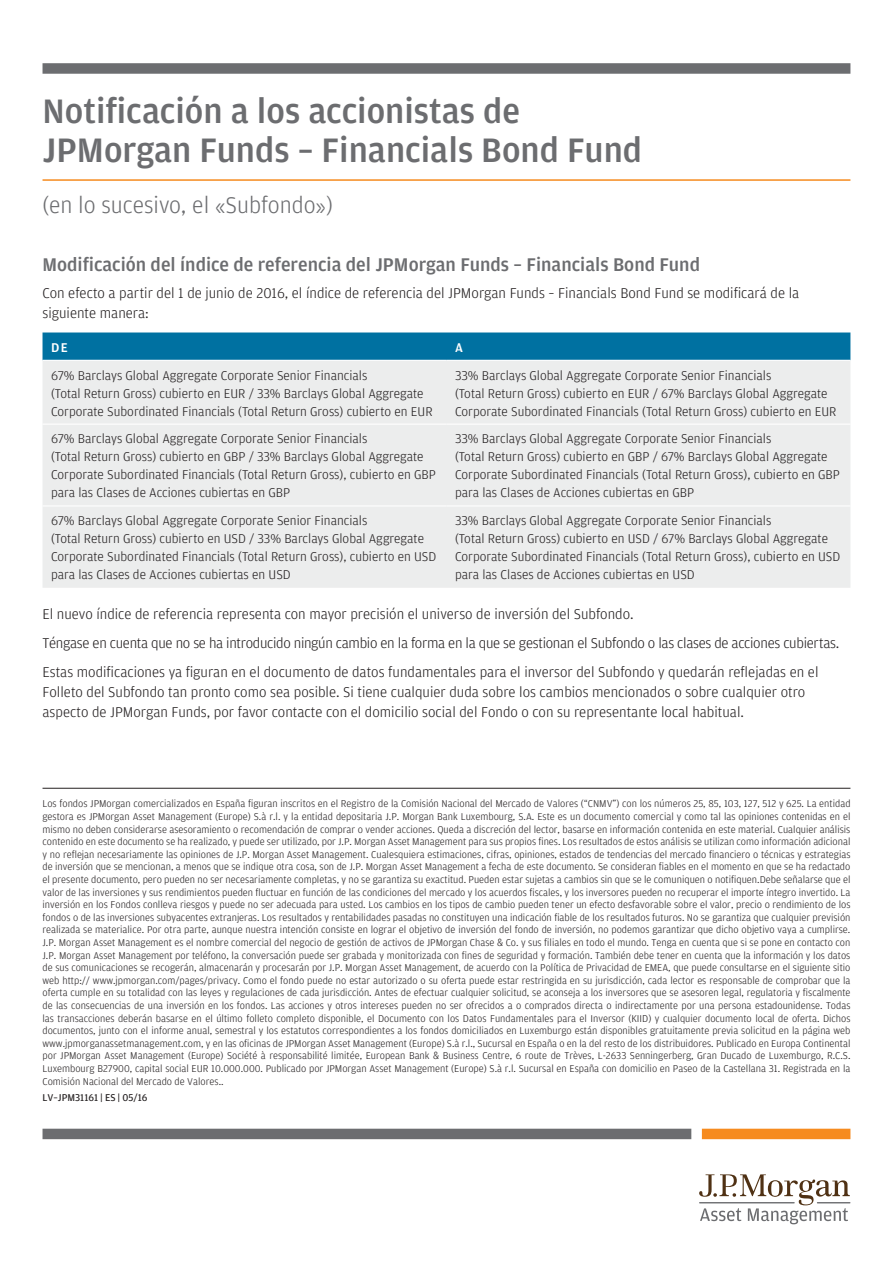
<style>
.page{position:relative;width:893px;height:1263px;background:#fff}
.page>*{position:absolute;margin:0;border:0;box-sizing:border-box;transform-origin:0 0}
.t1{font:500 36px/39px "Amplitude";color:#6c6d70}
.t2{font:300 24px "Amplitude";color:#6c6d70}
.Subhead{font:500 19.5px "Amplitude";color:#6c6d70}
.Body_copy{font:300 15px/20.2px "Amplitude";color:#231f20}
.Body_copy-2{font:300 15px "Amplitude";letter-spacing:-.02em;color:#231f20}
.Table_Body{font:300 13.5px/18px "Amplitude";color:#231f20}
.Table_Headers{font:500 13.5px "Amplitude";color:#fff}
.Disclaimer_Bold_with{font:300 10.5px/12.6px "Amplitude";color:#231f20;text-align:justify}
.Product_code{font:10.5px "Amplitude";color:#231f20}
</style>
<div class="page">
<hr style="left:43px;top:179px;width:807px;height:2px;background:#f68b1f">
<div style="left:43px;top:1129px;width:648px;height:10px;background:#6c6d70"></div>
<div style="left:702px;top:1129px;width:148px;height:10px;background:#f68b1f"></div>
<div style="left:43px;top:63px;width:807px;height:11px;background:#6c6d70"></div>
<svg style="left:699px;top:1174px;width:151px;height:50px"></svg>
<svg style="left:43px;top:332px;width:807px;height:28px;background:#0674a3"></svg>
<div style="left:43px;top:361px;width:807px;height:227px;background:#eceded"></div>
<hr style="left:43px;top:424px;width:403px;height:1px;background:#fff">
<hr style="left:446px;top:424px;width:404px;height:1px;background:#fff">
<hr style="left:43px;top:505px;width:403px;height:1px;background:#fff">
<hr style="left:446px;top:505px;width:404px;height:1px;background:#fff">
<hr style="left:43px;top:788px;width:807px;height:1px;background:#231f20">
<h1 class="t1" style="left:43px;top:91px;width:601px">Notificación a los accionistas de<br>JPMorgan Funds – Financials Bond Fund</h1>
<h2 class="t2" style="left:43px;top:189px;width:292px">(en lo sucesivo, el «Subfondo»)</h2>
<p class="Subhead" style="left:43px;top:252px;width:659px">Modificación del índice de referencia del JPMorgan Funds – Financials Bond Fund</p>
<p class="Body_copy" style="left:43px;top:282px;width:758px">Con efecto a partir del 1 de junio de 2016, el índice de referencia del JPMorgan Funds – Financials Bond Fund se modificará de la siguiente manera:</p>
<p class="Table_Headers" style="left:51px;top:339px;width:18px">DE</p>
<p class="Table_Headers" style="left:455px;top:339px;width:9px">A</p>
<p class="Table_Body" style="left:51px;top:366px;width:383px">67% Barclays Global Aggregate Corporate Senior Financials<br>(Total Return Gross) cubierto en EUR / 33% Barclays Global Aggregate<br>Corporate Subordinated Financials (Total Return Gross) cubierto en EUR</p>
<p class="Table_Body" style="left:455px;top:366px;width:383px">33% Barclays Global Aggregate Corporate Senior Financials<br>(Total Return Gross) cubierto en EUR / 67% Barclays Global Aggregate<br>Corporate Subordinated Financials (Total Return Gross) cubierto en EUR</p>
<p class="Table_Body" style="left:51px;top:430px;width:386px">67% Barclays Global Aggregate Corporate Senior Financials<br>(Total Return Gross) cubierto en GBP / 33% Barclays Global Aggregate Corporate Subordinated Financials (Total Return Gross), cubierto en GBP para las Clases de Acciones cubiertas en GBP</p>
<p class="Table_Body" style="left:455px;top:430px;width:386px">33% Barclays Global Aggregate Corporate Senior Financials<br>(Total Return Gross) cubierto en GBP / 67% Barclays Global Aggregate Corporate Subordinated Financials (Total Return Gross), cubierto en GBP para las Clases de Acciones cubiertas en GBP</p>
<p class="Table_Body" style="left:51px;top:511px;width:387px">67% Barclays Global Aggregate Corporate Senior Financials<br>(Total Return Gross) cubierto en USD / 33% Barclays Global Aggregate Corporate Subordinated Financials (Total Return Gross), cubierto en USD para las Clases de Acciones cubiertas en USD</p>
<p class="Table_Body" style="left:455px;top:511px;width:387px">33% Barclays Global Aggregate Corporate Senior Financials<br>(Total Return Gross) cubierto en USD / 67% Barclays Global Aggregate Corporate Subordinated Financials (Total Return Gross), cubierto en USD para las Clases de Acciones cubiertas en USD</p>
<p class="Body_copy" style="left:43px;top:603px;width:592px">El nuevo índice de referencia representa con mayor precisión el universo de inversión del Subfondo.</p>
<p class="Body_copy-2" style="left:43px;top:633px;width:798px">Téngase en cuenta que no se ha introducido ningún cambio en la forma en la que se gestionan el Subfondo o las clases de acciones cubiertas.</p>
<p class="Body_copy" style="left:43px;top:661px;width:777px">Estas modificaciones ya figuran en el documento de datos fundamentales para el inversor del Subfondo y quedarán reflejadas en el<br>Folleto del Subfondo tan pronto como sea posible. Si tiene cualquier duda sobre los cambios mencionados o sobre cualquier otro aspecto de JPMorgan Funds, por favor contacte con el domicilio social del Fondo o con su representante local habitual.</p>
<p class="Disclaimer_Bold_with" style="left:43px;top:797px;width:809px">Los fondos JPMorgan comercializados en España figuran inscritos en el Registro de la Comisión Nacional del Mercado de Valores (“CNMV”) con los números 25, 85, 103, 127, 512 y 625. La entidad gestora es JPMorgan Asset Management (Europe) S.à r.l. y la entidad depositaria J.P. Morgan Bank Luxembourg, S.A. Este es un documento comercial y como tal las opiniones contenidas en el mismo no deben considerarse asesoramiento o recomendación de comprar o vender acciones. Queda a discreción del lector, basarse en información contenida en este material. Cualquier análisis contenido en este documento se ha realizado, y puede ser utilizado, por J.P. Morgan Asset Management para sus propios fines. Los resultados de estos análisis se utilizan como información adicional y no reflejan necesariamente las opiniones de J.P. Morgan Asset Management. Cualesquiera estimaciones, cifras, opiniones, estados de tendencias del mercado financiero o técnicas y estrategias de inversión que se mencionan, a menos que se indique otra cosa, son de J.P. Morgan Asset Management a fecha de este documento. Se consideran fiables en el momento en que se ha redactado el presente documento, pero pueden no ser necesariamente completas, y no se garantiza su exactitud. Pueden estar sujetas a cambios sin que se le comuniquen o notifiquen.Debe señalarse que el valor de las inversiones y sus rendimientos pueden fluctuar en función de las condiciones del mercado y los acuerdos fiscales, y los inversores pueden no recuperar el importe íntegro invertido. La inversión en los Fondos conlleva riesgos y puede no ser adecuada para usted. Los cambios en los tipos de cambio pueden tener un efecto desfavorable sobre el valor, precio o rendimiento de los fondos o de las inversiones subyacentes extranjeras. Los resultados y rentabilidades pasadas no constituyen una indicación fiable de los resultados futuros. No se garantiza que cualquier previsión realizada se materialice. Por otra parte, aunque nuestra intención consiste en lograr el objetivo de inversión del fondo de inversión, no podemos garantizar que dicho objetivo vaya a cumplirse.<br>J.P. Morgan Asset Management es el nombre comercial del negocio de gestión de activos de JPMorgan Chase &amp; Co. y sus filiales en todo el mundo. Tenga en cuenta que si se pone en contacto con J.P. Morgan Asset Management por teléfono, la conversación puede ser grabada y monitorizada con fines de seguridad y formación. También debe tener en cuenta que la información y los datos de sus comunicaciones se recogerán, almacenarán y procesarán por J.P. Morgan Asset Management, de acuerdo con la Política de Privacidad de EMEA, que puede consultarse en el siguiente sitio web http:// www.jpmorgan.com/pages/privacy. Como el fondo puede no estar autorizado o su oferta puede estar restringida en su jurisdicción, cada lector es responsable de comprobar que la oferta cumple en su totalidad con las leyes y regulaciones de cada jurisdicción. Antes de efectuar cualquier solicitud, se aconseja a los inversores que se asesoren legal, regulatoria y fiscalmente de las consecuencias de una inversión en los fondos. Las acciones y otros intereses pueden no ser ofrecidos a o comprados directa o indirectamente por una persona estadounidense. Todas las transacciones deberán basarse en el último folleto completo disponible, el Documento con los Datos Fundamentales para el Inversor (KIID) y cualquier documento local de oferta. Dichos documentos, junto con el informe anual, semestral y los estatutos correspondientes a los fondos domiciliados en Luxemburgo están disponibles gratuitamente previa solicitud en la página web www.jpmorganassetmanagement.com, y en las oficinas de JPMorgan Asset Management (Europe) S.à r.l., Sucursal en España o en la del resto de los distribuidores. Publicado en Europa Continental por JPMorgan Asset Management (Europe) Société à responsabilité limitée, European Bank &amp; Business Centre, 6 route de Trèves, L-2633 Senningerberg, Gran Ducado de Luxemburgo, R.C.S.<br>Luxembourg B27900, capital social EUR 10.000.000. Publicado por JPMorgan Asset Management (Europe) S.à r.l. Sucursal en España con domicilio en Paseo de la Castellana 31. Registrada en la Comisión Nacional del Mercado de Valores..</p>
<p class="Product_code" style="left:43px;top:1091px;width:106px">LV–JPM31161 | ES | 05/16</p>
</div>
